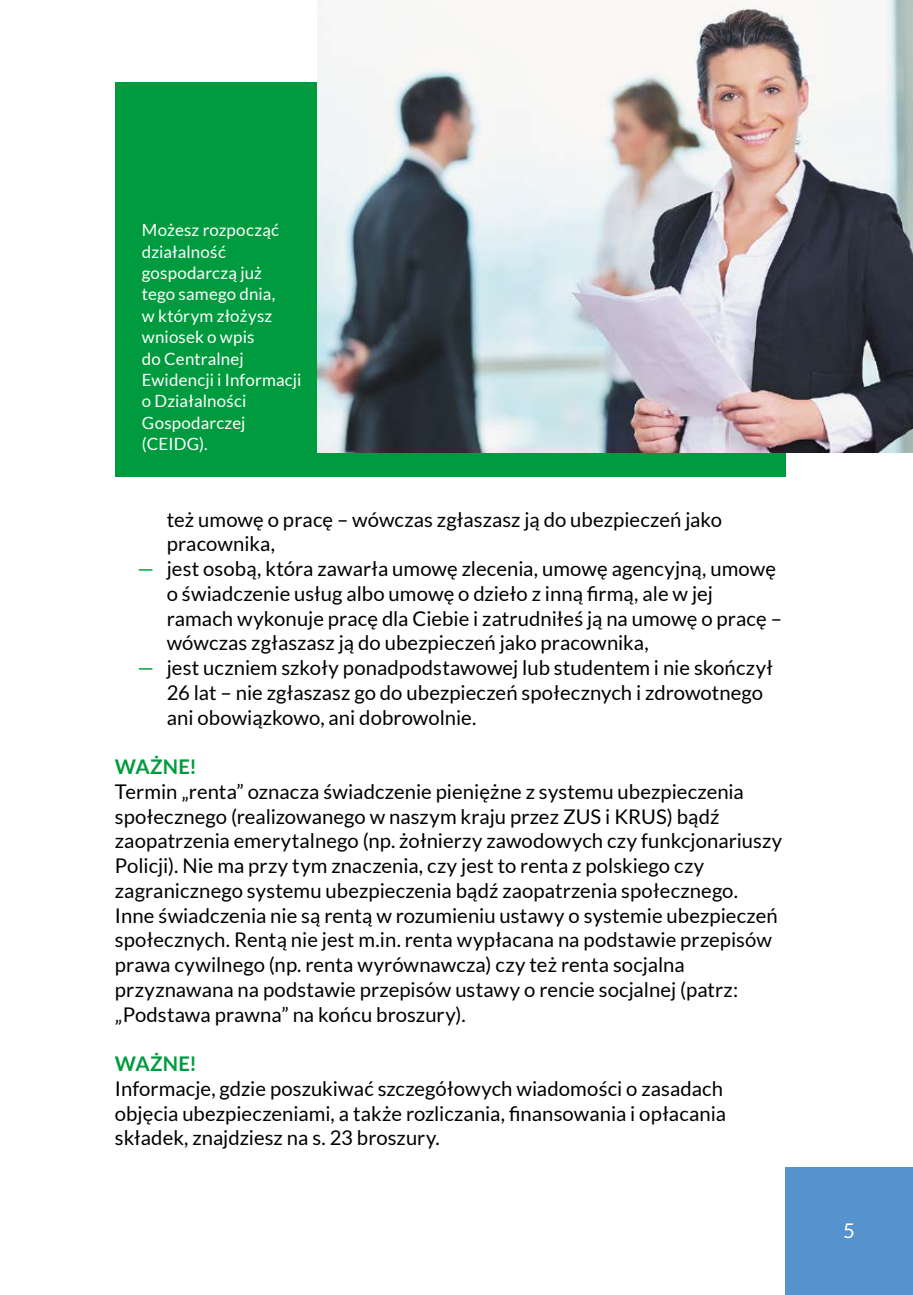
<style>
.page{position:relative;width:913px;height:1295px;background:#fff}
.page>*{position:absolute;margin:0;border:0;box-sizing:border-box;transform-origin:0 0}
.t1{font:20.25px/24.8px "Lato";color:#000}
.t2{font:700 20.25px "Lato";letter-spacing:.005em;color:#009b3e}
.t3{font:20.25px "Lato";color:#fff}
.t4{font:16.88px/21.4px "Lato";letter-spacing:.01em;color:#fff}
.s1{color:#009b3e}
</style>
<div class="page">
<div style="left:784px;top:1167px;width:128px;height:128px;background:#5692ce"></div>
<div style="left:115px;top:83px;width:669px;height:394px;background:#009b3e"></div>
<img style="left:317px;top:0;width:595px;height:452px">
<p class="t4" style="left:142px;top:219px;width:161px">Możesz rozpocząć działalność gospodarczą już<br>tego samego dnia,<br>w którym złożysz wniosek o wpis<br>do Centralnej<br>Ewidencji i Informacji o Działalności<br>Gospodarczej (CEIDG).</p>
<p class="t1" style="left:167px;top:507px;width:556px">też umowę o pracę – wówczas zgłaszasz ją do ubezpieczeń jako pracownika,</p>
<p class="t1" style="left:167px;top:556px;width:616px;text-indent:-29px"><span class="s1">—</span> jest osobą, która zawarła umowę zlecenia, umowę agencyjną, umowę o świadczenie usług albo umowę o dzieło z inną firmą, ale w jej ramach wykonuje pracę dla Ciebie i zatrudniłeś ją na umowę o pracę – wówczas zgłaszasz ją do ubezpieczeń jako pracownika,</p>
<p class="t1" style="left:167px;top:655px;width:607px;text-indent:-29px"><span class="s1">—</span> jest uczniem szkoły ponadpodstawowej lub studentem i nie skończył<br>26 lat – nie zgłaszasz go do ubezpieczeń społecznych i zdrowotnego ani obowiązkowo, ani dobrowolnie.</p>
<p class="t2" style="left:115px;top:755px;width:83px">WAŻNE!</p>
<p class="t1" style="left:115px;top:779px;width:668px">Termin „renta” oznacza świadczenie pieniężne z systemu ubezpieczenia społecznego (realizowanego w naszym kraju przez ZUS i KRUS) bądź zaopatrzenia emerytalnego (np. żołnierzy zawodowych czy funkcjonariuszy Policji). Nie ma przy tym znaczenia, czy jest to renta z polskiego czy zagranicznego systemu ubezpieczenia bądź zaopatrzenia społecznego.<br>Inne świadczenia nie są rentą w rozumieniu ustawy o systemie ubezpieczeń społecznych. Rentą nie jest m.in. renta wypłacana na podstawie przepisów prawa cywilnego (np. renta wyrównawcza) czy też renta socjalna przyznawana na podstawie przepisów ustawy o rencie socjalnej (patrz: „Podstawa prawna” na końcu broszury).</p>
<p class="t2" style="left:115px;top:1052px;width:83px">WAŻNE!</p>
<p class="t1" style="left:115px;top:1076px;width:612px">Informacje, gdzie poszukiwać szczegółowych wiadomości o zasadach objęcia ubezpieczeniami, a także rozliczania, finansowania i opłacania składek, znajdziesz na s. 23 broszury.</p>
<p class="t3" style="left:842px;top:1219px;width:13px">5</p>
</div>
